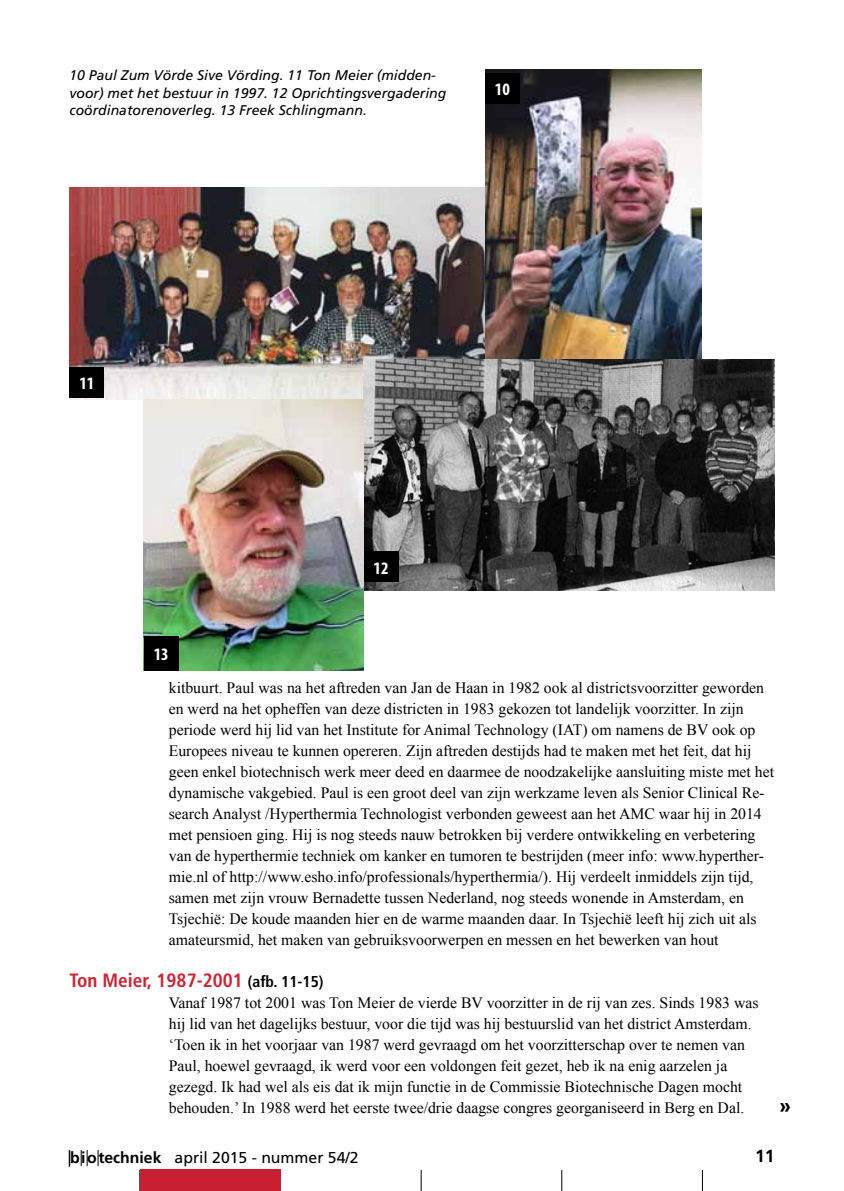
<style>
.page{position:relative;width:844px;height:1191px;background:#fff}
.page>*{position:absolute;margin:0;border:0;box-sizing:border-box;transform-origin:0 0}
.t1{font:700 21px "Frutiger";color:#000}
.t2{font:700 condensed 19.25px "Frutiger";color:#d22333}
.t3{font:700 condensed 17.5px "Myriad Pro";color:#fff}
.t4{font:700 17.5px "Frutiger";color:#000}
.t5{font:15.75px/21px "Times New Roman";color:#000}
.t6{font:15.75px "Frutiger";color:#000}
.t7{font:italic 14px/17.5px "Frutiger";color:#000}
.s1{font-size:15.75px;color:#000}
.s2{font-weight:700}
</style>
<div class="page">
<svg style="left:81px;top:1150px;width:7px;height:16px"></svg>
<svg style="left:98px;top:1150px;width:1px;height:16px"></svg>
<svg style="left:139px;top:1170px;width:1px;height:21px"></svg>
<svg style="left:420px;top:1170px;width:1px;height:21px"></svg>
<svg style="left:561px;top:1170px;width:1px;height:21px"></svg>
<svg style="left:701px;top:1170px;width:1px;height:21px"></svg>
<svg style="left:69px;top:1150px;width:1px;height:16px"></svg>
<div style="left:141px;top:1169px;width:140px;height:22px;background:#c72030"></div>
<img style="left:69px;top:188px;width:416px;height:211px">
<div style="left:69px;top:367px;width:35px;height:30px;background:#000"></div>
<img style="left:485px;top:69px;width:216px;height:290px">
<div style="left:485px;top:73px;width:34px;height:30px;background:#000"></div>
<img style="left:364px;top:359px;width:410px;height:231px">
<div style="left:364px;top:551px;width:34px;height:31px;background:#000"></div>
<img style="left:144px;top:399px;width:220px;height:272px">
<div style="left:144px;top:636px;width:34px;height:34px;background:#000"></div>
<p class="t7" style="left:69px;top:67px;width:378px">10 Paul Zum Vörde Sive Vörding. 11 Ton Meier (midden&shy;voor) met het bestuur in 1997. 12 Oprichtingsvergadering coördinatorenoverleg. 13 Freek Schlingmann.</p>
<p class="t3" style="left:495px;top:78px;width:16px">10</p>
<p class="t3" style="left:79px;top:372px;width:16px">11</p>
<p class="t3" style="left:154px;top:643px;width:16px">13</p>
<p class="t3" style="left:373px;top:557px;width:16px">12</p>
<p class="t5" style="left:169px;top:677px;width:606px">kitbuurt. Paul was na het aftreden van Jan de Haan in 1982 ook al districtsvoorzitter geworden en werd na het opheffen van deze districten in 1983 gekozen tot landelijk voorzitter. In zijn periode werd hij lid van het Institute for Animal Technology (IAT) om namens de BV ook op Europees niveau te kunnen opereren. Zijn aftreden destijds had te maken met het feit, dat hij geen enkel biotechnisch werk meer deed en daarmee de noodzakelijke aansluiting miste met het dynamische vakgebied. Paul is een groot deel van zijn werkzame leven als Senior Clinical Re&shy;search Analyst /Hyperthermia Technologist verbonden geweest aan het AMC waar hij in 2014 met pensioen ging. Hij is nog steeds nauw betrokken bij verdere ontwikkeling en verbetering van de hyperthermie techniek om kanker en tumoren te bestrijden (meer info: www.hyperther&shy;mie.nl of http://www.esho.info/professionals/hyperthermia/). Hij verdeelt inmiddels zijn tijd, samen met zijn vrouw Bernadette tussen Nederland, nog steeds wonende in Amsterdam, en Tsjechië: De koude maanden hier en de warme maanden daar. In Tsjechië leeft hij zich uit als amateursmid, het maken van gebruiksvoorwerpen en messen en het bewerken van hout</p>
<p class="t2" style="left:69px;top:969px;width:255px">Ton Meier, 1987-2001 <span class="s1">(afb. 11-15)</span></p>
<p class="t5" style="left:169px;top:992px;width:591px">Vanaf 1987 tot 2001 was Ton Meier de vierde BV voorzitter in de rij van zes. Sinds 1983 was hij lid van het dagelijks bestuur, voor die tijd was hij bestuurslid van het district Amsterdam. ‘Toen ik in het voorjaar van 1987 werd gevraagd om het voorzitterschap over te nemen van Paul, hoewel gevraagd, ik werd voor een voldongen feit gezet, heb ik na enig aarzelen ja gezegd. Ik had wel als eis dat ik mijn functie in de Commissie Biotechnische Dagen mocht behouden.’ In 1988 werd het eerste twee/drie daagse congres georganiseerd in Berg en Dal.</p>
<h1 class="t1" style="left:779px;top:1093px;width:13px">»</h1>
<p class="t6" style="left:70px;top:1148px;width:290px"><span class="s2">biotechniek</span> april 2015 - nummer 54/2</p>
<p class="t4" style="left:754px;top:1145px;width:21px">11</p>
</div>
